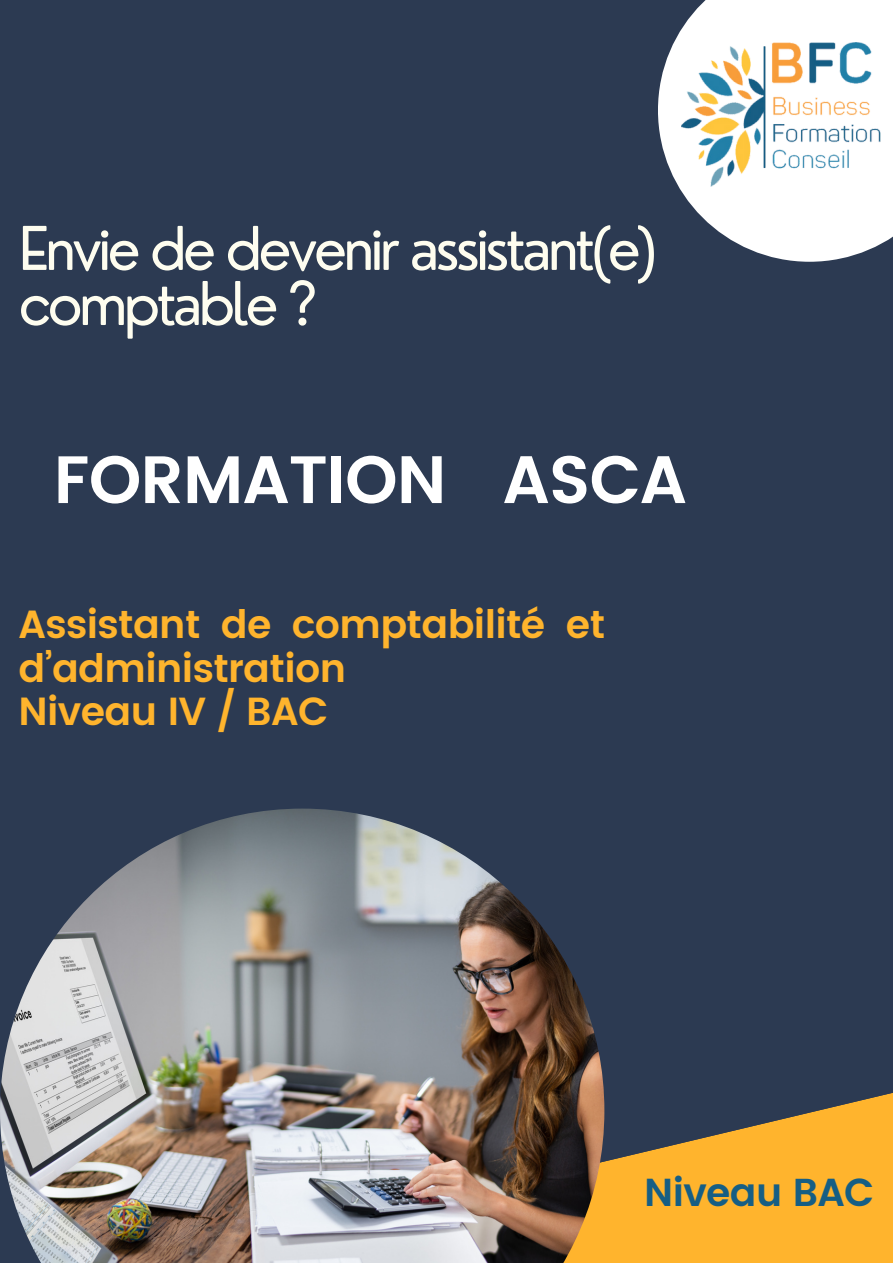
<style>
.page{position:relative;width:893px;height:1264px;background:#fff}
.page>*{position:absolute;margin:0;border:0;box-sizing:border-box;transform-origin:0 0}
.t1{font:600 66.9px "Poppins";letter-spacing:-.015em;color:#fff}
.t2{font:58.65px/55.1px "Nourd";letter-spacing:-.065em;color:#fefdef}
.t3{font:600 39.15px/43.3px "Poppins";letter-spacing:-.015em;color:#ffb42d}
.t4{font:600 39px "Poppins";letter-spacing:-.015em;color:#165e84}
</style>
<div class="page">
<div style="left:0;top:0;width:892px;height:1262px;background:#2c3a52"></div>
<svg style="left:604px;top:1093px;width:288px;height:169px;fill:#ffb42d"></svg>
<img style="left:0;top:808px;width:604px;height:454px">
<svg style="left:658px;top:0;width:234px;height:262px;fill:#fff"></svg>
<img style="left:681px;top:42px;width:199px;height:144px">
<p class="t2" style="left:19px;top:220px;width:640px">Envie de devenir assistant(e) comptable ?</p>
<p class="t1" style="left:53px;top:441px;width:635px">FORMATION ASCA</p>
<p class="t3" style="left:19px;top:603px;width:588px">Assistant de comptabilité et d’administration</p>
<p class="t3" style="left:19px;top:689px;width:311px">Niveau IV / BAC</p>
<p class="t4" style="left:644px;top:1169px;width:231px">Niveau BAC</p>
</div>
